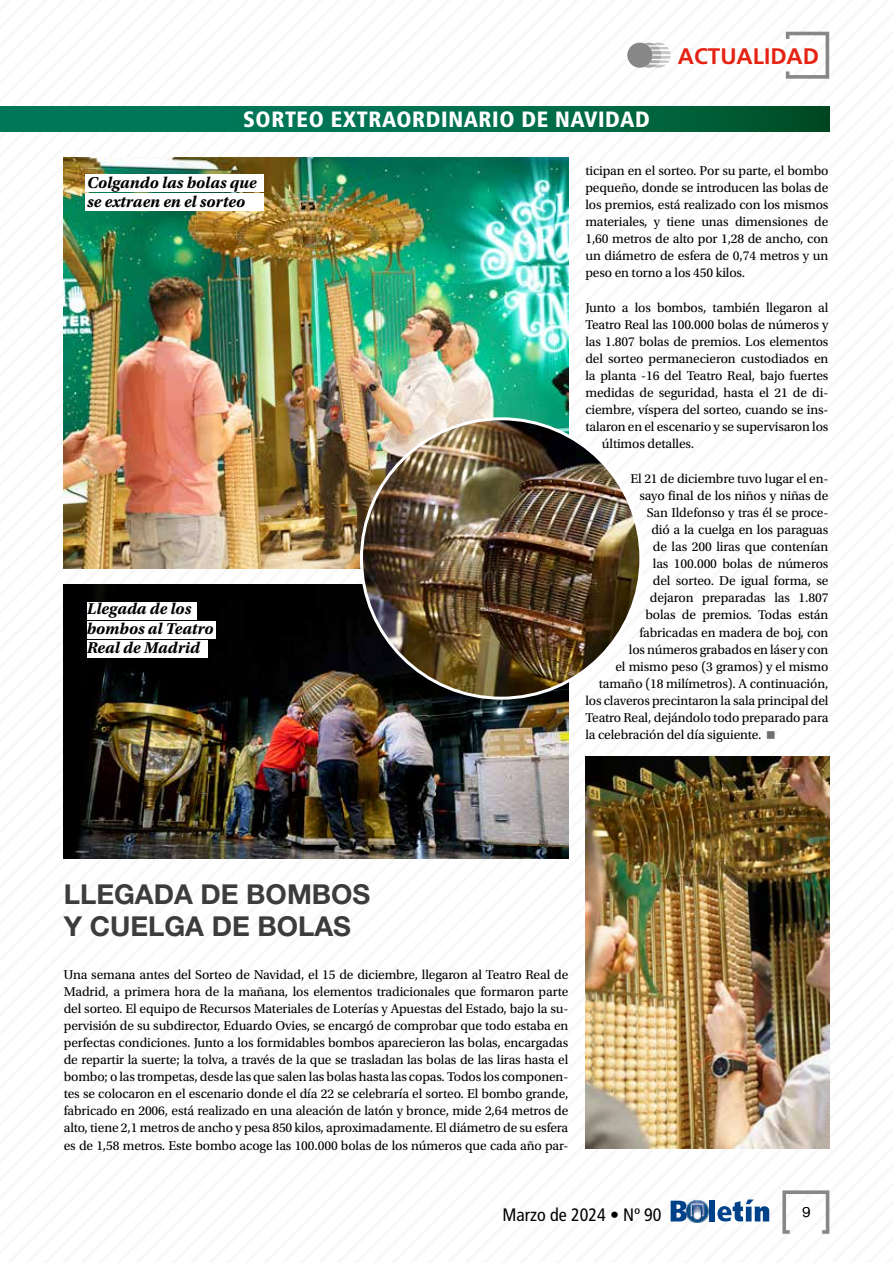
<style>
.page{position:relative;width:893px;height:1263px;background:#fff}
.page>*{position:absolute;margin:0;border:0;box-sizing:border-box;transform-origin:0 0}
.t1{font:700 27.45px/32px "Helvetica Neue LT Std";color:#3c3c3b}
.t2{font:700 22.5px "Frutiger LT Std";color:#e42313}
.t3{font:900 condensed 22.2px "Frutiger LT Std";letter-spacing:.025em;color:#fff}
.t4{font:condensed 18px "Frutiger LT Std";color:#000}
.t5{font:italic 700 16.5px/19.5px "Utopia Std";color:#000}
.t6{font:300 14.25px "Helvetica Neue LT Std";color:#000}
.t7{font:13.5px/17.1px "Utopia Std";letter-spacing:-.01em;color:#000;text-align:justify}
</style>
<div class="page">
<svg style="left:786px;top:32px;width:43px;height:47px"></svg>
<svg style="left:644px;top:43px;width:26px;height:25px"></svg>
<div style="left:627px;top:43px;width:25px;height:25px;background:#878787;border-radius:50%"></div>
<svg style="left:0;top:106px;width:829px;height:26px;background:#006c4a"></svg>
<img style="left:64px;top:584px;width:504px;height:274px">
<img style="left:585px;top:756px;width:244px;height:392px">
<img style="left:64px;top:158px;width:504px;height:410px">
<img style="left:361px;top:419px;width:280px;height:279px;border-radius:140px">
<div style="left:85px;top:175px;width:179px;height:17px;background:#fff"></div>
<div style="left:85px;top:194px;width:179px;height:17px;background:#fff"></div>
<div style="left:87px;top:602px;width:109px;height:17px;background:#fff"></div>
<div style="left:87px;top:621px;width:128px;height:17px;background:#fff"></div>
<div style="left:87px;top:641px;width:120px;height:17px;background:#fff"></div>
<svg style="left:782px;top:1190px;width:47px;height:44px"></svg>
<svg style="left:671px;top:1201px;width:15px;height:20px"></svg>
<div style="left:709px;top:1200px;width:6px;height:21px;background:#004289"></div>
<svg style="left:717px;top:1199px;width:52px;height:22px"></svg>
<img style="left:686px;top:1199px;width:23px;height:24px">
<h3 class="t3" style="left:243px;top:106px;width:408px">SORTEO EXTRAORDINARIO DE NAVIDAD</h3>
<h2 class="t2" style="left:678px;top:43px;width:143px">ACTUALIDAD</h2>
<p class="t5" style="left:87px;top:173px;width:171px">Colgando las bolas que se extraen en el sorteo</p>
<p class="t5" style="left:87px;top:599px;width:128px">Llegada de los bombos al Teatro<br>Real de Madrid</p>
<p class="t7" style="left:585px;top:162px;width:245px">ticipan en el sorteo. Por su parte, el bombo pequeño, donde se introducen las bolas de los premios, está realizado con los mismos materiales, y tiene unas dimensiones de 1,60 metros de alto por 1,28 de ancho, con un diámetro de esfera de 0,74 metros y un peso en torno a los 450 kilos.</p>
<p class="t7" style="left:585px;top:299px;width:245px">Junto a los bombos, también llegaron al</p>
<p class="t7" style="left:585px;top:316px;width:245px">Teatro Real las 100.000 bolas de números y</p>
<p class="t7" style="left:585px;top:333px;width:245px">las 1.807 bolas de premios. Los elementos</p>
<p class="t7" style="left:585px;top:350px;width:244px">del sorteo permanecieron custodiados en</p>
<p class="t7" style="left:585px;top:367px;width:245px">la planta -16 del Teatro Real, bajo fuertes</p>
<p class="t7" style="left:585px;top:384px;width:244px">medidas de seguridad, hasta el 21 de di-</p>
<p class="t7" style="left:585px;top:401px;width:244px">ciembre, víspera del sorteo, cuando se ins-</p>
<p class="t7" style="left:585px;top:419px;width:245px">talaron en el escenario y se supervisaron los</p>
<p class="t7" style="left:602px;top:436px;width:94px">últimos detalles.</p>
<p class="t7" style="left:630px;top:470px;width:199px">El 21 de diciembre tuvo lugar el en-</p>
<p class="t7" style="left:639px;top:487px;width:190px">sayo final de los niños y niñas de</p>
<p class="t7" style="left:647px;top:504px;width:183px">San Ildefonso y tras él se proce-</p>
<p class="t7" style="left:651px;top:521px;width:179px">dió a la cuelga en los paraguas</p>
<p class="t7" style="left:653px;top:538px;width:177px">de las 200 liras que contenían</p>
<p class="t7" style="left:653px;top:555px;width:177px">las 100.000 bolas de números</p>
<p class="t7" style="left:653px;top:572px;width:177px">del sorteo. De igual forma, se</p>
<p class="t7" style="left:650px;top:590px;width:180px">dejaron preparadas las 1.807</p>
<p class="t7" style="left:645px;top:607px;width:184px">bolas de premios. Todas están</p>
<p class="t7" style="left:639px;top:624px;width:190px">fabricadas en madera de boj, con</p>
<p class="t7" style="left:629px;top:641px;width:201px">los números grabados en láser y con</p>
<p class="t7" style="left:615px;top:658px;width:214px">el mismo peso (3 gramos) y el mismo</p>
<p class="t7" style="left:599px;top:675px;width:231px">tamaño (18 milímetros). A continuación,</p>
<p class="t7" style="left:585px;top:692px;width:244px">los claveros precintaron la sala principal del</p>
<p class="t7" style="left:585px;top:709px;width:245px">Teatro Real, dejándolo todo preparado para</p>
<p class="t7" style="left:585px;top:726px;width:178px">la celebración del día siguiente.</p>
<h1 class="t1" style="left:64px;top:877px;width:308px">LLEGADA DE BOMBOS<br>Y CUELGA DE BOLAS</h1>
<p class="t7" style="left:64px;top:966px;width:506px">Una semana antes del Sorteo de Navidad, el 15 de diciembre, llegaron al Teatro Real de Madrid, a primera hora de la mañana, los elementos tradicionales que formaron parte del sorteo. El equipo de Recursos Materiales de Loterías y Apuestas del Estado, bajo la su&shy;pervisión de su subdirector, Eduardo Ovies, se encargó de comprobar que todo estaba en perfectas condiciones. Junto a los formidables bombos aparecieron las bolas, encargadas de repartir la suerte; la tolva, a través de la que se trasladan las bolas de las liras hasta el bombo; o las trompetas, desde las que salen las bolas hasta las copas. Todos los componen&shy;tes se colocaron en el escenario donde el día 22 se celebraría el sorteo. El bombo grande, fabricado en 2006, está realizado en una aleación de latón y bronce, mide 2,64 metros de alto, tiene 2,1 metros de ancho y pesa 850 kilos, aproximadamente. El diámetro de su esfera es de 1,58 metros. Este bombo acoge las 100.000 bolas de los números que cada año par-</p>
<h3 class="t4" style="left:502px;top:1204px;width:161px">Marzo de 2024 • Nº 90</h3>
<p class="t6" style="left:802px;top:1203px;width:9px">9</p>
</div>
